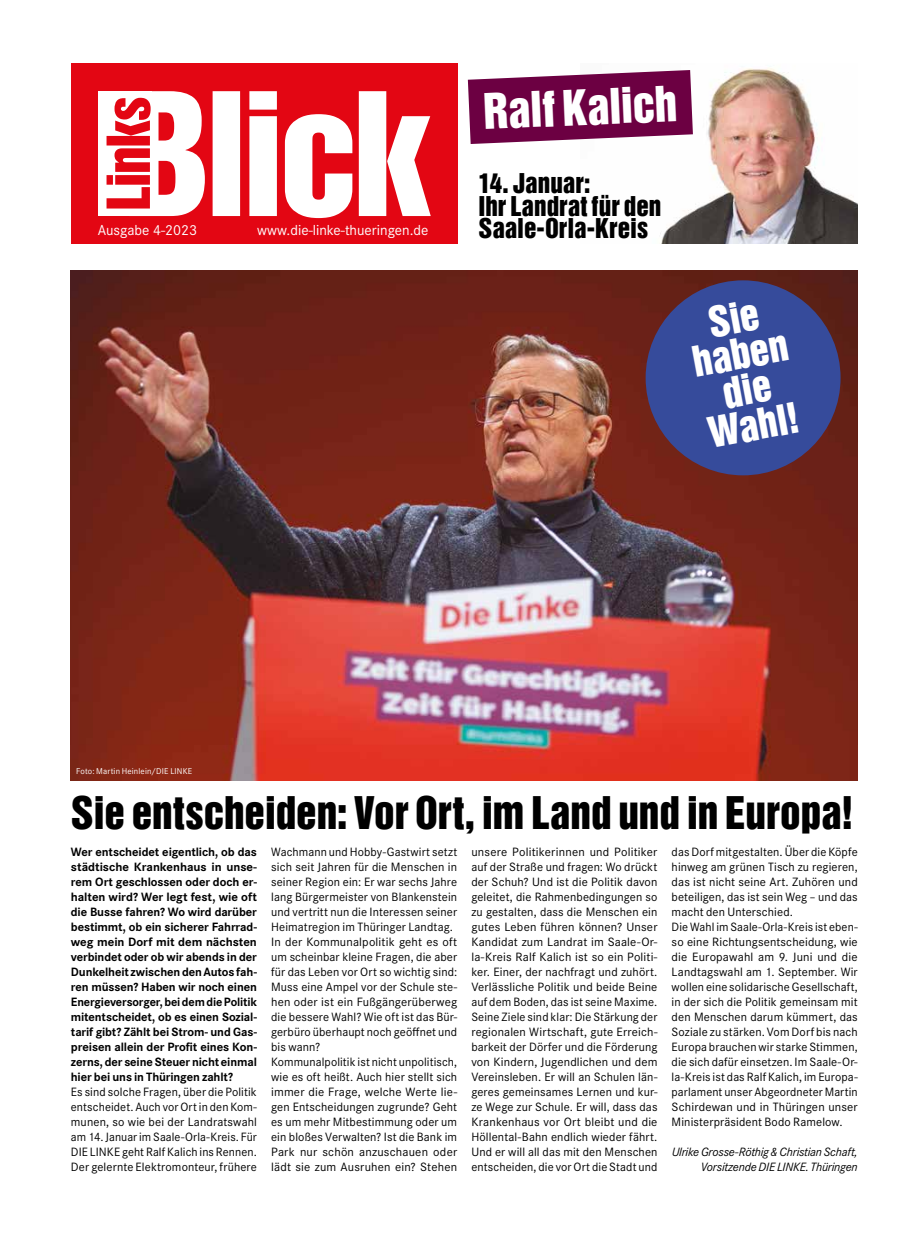
<style>
.page{position:relative;width:918px;height:1241px;background:#fff}
.page>*{position:absolute;margin:0;border:0;box-sizing:border-box;transform-origin:0 0}
.t1{font:45px "Helvetica Inserat Com";color:#fff}
.t2{font:41.25px "Helvetica Inserat Com";letter-spacing:-.005em;color:#000}
.t3{font:38.75px/36.2px "Helvetica Inserat Com";color:#fff;text-align:center}
.t4{font:25px/22.5px "Helvetica Inserat Com";color:#000}
.t5{font:15px "Corporate S";color:#fff}
.t6{font:12.5px/15px "Corporate S";letter-spacing:.01em;color:#000;text-align:justify}
.t7{font:700 12.5px/15px "Corporate S";letter-spacing:-.01em;color:#000;text-align:justify}
.t8{font:italic 12.5px/15px "Corporate S";letter-spacing:-.015em;color:#000;text-align:right}
.t9{font:8.75px "Corporate S";letter-spacing:.02em;color:#fff}
</style>
<div class="page">
<div style="left:71px;top:64px;width:386px;height:180px;background:#e30613"></div>
<div style="left:98px;top:91px;width:53px;height:125px;background:#fff"></div>
<svg style="left:107px;top:91px;width:324px;height:127px"></svg>
<img style="left:660px;top:68px;width:197px;height:176px">
<svg style="left:468px;top:70px;width:225px;height:74px;background:#80235c"></svg>
<img style="left:71px;top:270px;width:786px;height:510px">
<div style="left:645px;top:280px;width:195px;height:195px;background:#364b9b;border-radius:50%"></div>
<p class="t5" style="left:98px;top:222px;width:101px">Ausgabe 4-2023</p>
<p class="t5" style="left:257px;top:222px;width:173px">www.die-linke-thueringen.de</p>
<h1 class="t1" style="left:482px;top:85px;width:196px;rotate:-3deg">Ralf Kalich</h1>
<h3 class="t4" style="left:478px;top:173px;width:184px">14. Januar:<br>Ihr Landrat für den<br>Saale-Orla-Kreis</h3>
<h3 class="t3" style="left:684px;top:309px;width:98px;rotate:-10deg">Sie haben die<br>Wahl!</h3>
<p class="t9" style="left:76px;top:766px;width:118px">Foto: Martin Heinlein/DIE LINKE</p>
<h2 class="t2" style="left:71px;top:787px;width:785px">Sie entscheiden: Vor Ort, im Land und in Europa!</h2>
<p class="t7" style="left:71px;top:844px;width:188px">Wer entscheidet eigentlich, ob das städtische Krankenhaus in unse&shy;rem Ort geschlossen oder doch er&shy;halten wird? Wer legt fest, wie oft die Busse fahren? Wo wird darüber bestimmt, ob ein sicherer Fahrrad&shy;weg mein Dorf mit dem nächsten verbindet oder ob wir abends in der Dunkelheit zwischen den Autos fah&shy;ren müssen? Haben wir noch einen Energieversorger, bei dem die Politik mitentscheidet, ob es einen Sozial&shy;tarif gibt? Zählt bei Strom- und Gas&shy;preisen allein der Profit eines Kon&shy;zerns, der seine Steuer nicht einmal hier bei uns in Thüringen zahlt?</p>
<p class="t6" style="left:71px;top:1083px;width:188px">Es sind solche Fragen, über die Politik entscheidet. Auch vor Ort in den Kom&shy;munen, so wie bei der Landratswahl am 14. Januar im Saale-Orla-Kreis. Für DIE LINKE geht Ralf Kalich ins Rennen.<br>Der gelernte Elektromonteur, frühere</p>
<p class="t6" style="left:271px;top:843px;width:188px;text-align:left">Wachmann und Hobby-Gastwirt setzt sich seit Jahren für die Menschen in seiner Region ein: Er war sechs Jahre lang Bürgermeister von Blankenstein und vertritt nun die Interessen seiner Heimatregion im Thüringer Landtag.<br>In der Kommunalpolitik geht es oft um scheinbar kleine Fragen, die aber für das Leben vor Ort so wichtig sind:<br>Muss eine Ampel vor der Schule ste&shy;hen oder ist ein Fußgängerüberweg die bessere Wahl? Wie oft ist das Bür&shy;gerbüro überhaupt noch geöffnet und bis wann?<br>Kommunalpolitik ist nicht unpolitisch, wie es oft heißt. Auch hier stellt sich immer die Frage, welche Werte lie&shy;gen Entscheidungen zugrunde? Geht es um mehr Mitbestimmung oder um ein bloßes Verwalten? Ist die Bank im Park nur schön anzuschauen oder lädt sie zum Ausruhen ein? Stehen</p>
<p class="t6" style="left:471px;top:843px;width:188px">unsere Politikerinnen und Politiker auf der Straße und fragen: Wo drückt der Schuh? Und ist die Politik davon geleitet, die Rahmenbedingungen so zu gestalten, dass die Menschen ein gutes Leben führen können? Unser Kandidat zum Landrat im Saale-Or&shy;la-Kreis Ralf Kalich ist so ein Politi&shy;ker. Einer, der nachfragt und zuhört.<br>Verlässliche Politik und beide Beine auf dem Boden, das ist seine Maxime.<br>Seine Ziele sind klar: Die Stärkung der regionalen Wirtschaft, gute Erreich&shy;barkeit der Dörfer und die Förderung von Kindern, Jugendlichen und dem Vereinsleben. Er will an Schulen län&shy;geres gemeinsames Lernen und kur&shy;ze Wege zur Schule. Er will, dass das Krankenhaus vor Ort bleibt und die Höllental-Bahn endlich wieder fährt.<br>Und er will all das mit den Menschen entscheiden, die vor Ort die Stadt und</p>
<p class="t6" style="left:671px;top:843px;width:188px;text-align:left">das Dorf mitgestalten. Über die Köpfe hinweg am grünen Tisch zu regieren, das ist nicht seine Art. Zuhören und beteiligen, das ist sein Weg – und das macht den Unterschied.<br>Die Wahl im Saale-Orla-Kreis ist eben&shy;so eine Richtungsentscheidung, wie die Europawahl am 9. Juni und die Landtagswahl am 1. September. Wir wollen eine solidarische Gesellschaft, in der sich die Politik gemeinsam mit den Menschen darum kümmert, das Soziale zu stärken. Vom Dorf bis nach Europa brauchen wir starke Stimmen, die sich dafür einsetzen. Im Saale-Or&shy;la-Kreis ist das Ralf Kalich, im Europa&shy;parlament unser Abgeordneter Martin Schirdewan und in Thüringen unser Ministerpräsident Bodo Ramelow.</p>
<p class="t8" style="left:672px;top:1143px;width:187px">Ulrike Grosse-Röthig &amp; Christian Schaft,<br>Vorsitzende DIE LINKE. Thüringen</p>
</div>
